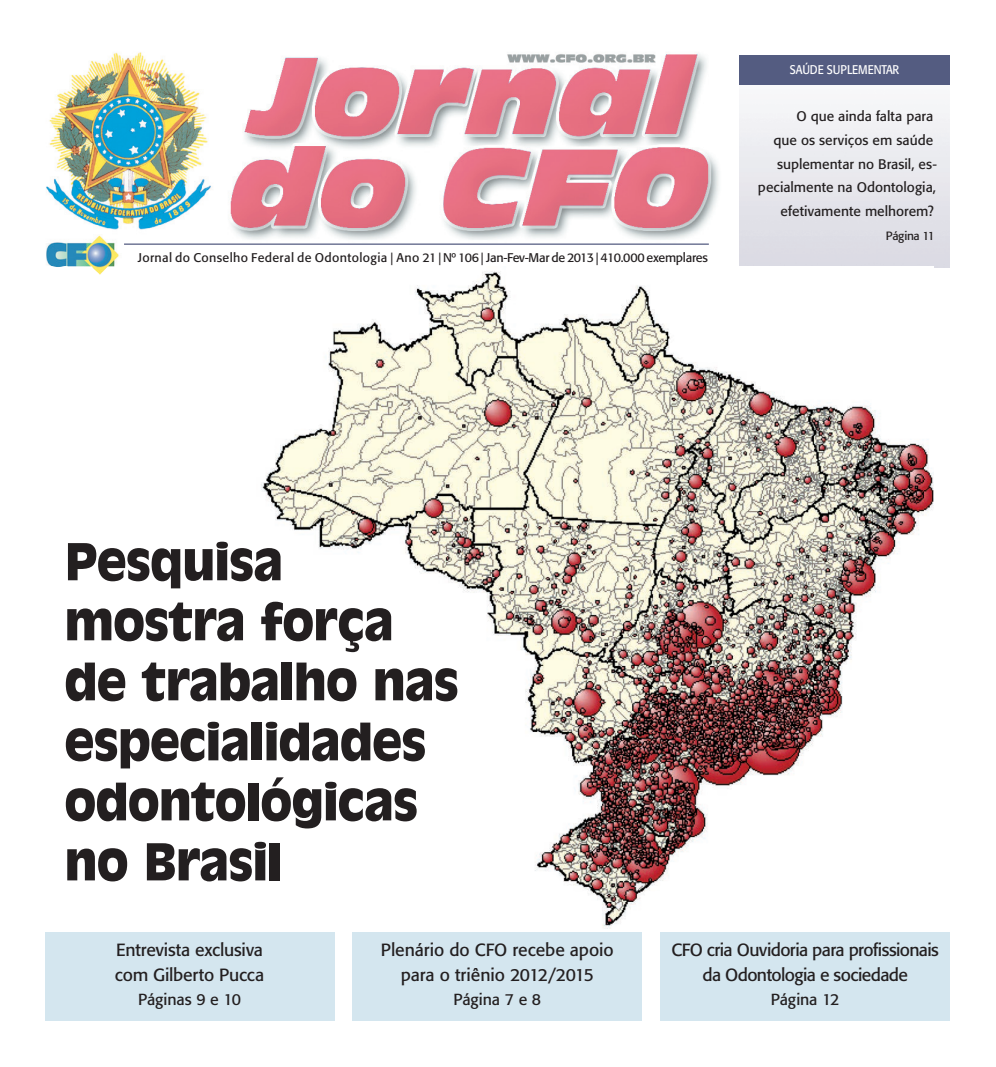
<style>
.page{position:relative;width:996px;height:1067px;background:#fff}
.page>*{position:absolute;margin:0;border:0;box-sizing:border-box;transform-origin:0 0}
.t1{font:900 50px/60px "Incised 901 BT";letter-spacing:-.02em;color:#231f20}
.t2{font:17.5px/25px "Formata";letter-spacing:-.015em;color:#231f20}
.t3{font:17.5px/25px "Formata";letter-spacing:-.035em;color:#231f20;text-align:center}
.t4{font:15.88px "Formata";letter-spacing:-.01em;color:#231f20}
.t5{font:13.75px/23.8px "Formata";color:#231f20;text-align:right}
.t6{font:12.5px "Formata";letter-spacing:.03em;color:#231f20}
.t7{font:12.5px "Formata";letter-spacing:-.01em;color:#fff;scale:.89 1}
.t8{font:11.88px "Formata";letter-spacing:-.03em;color:#231f20}
</style>
<div class="page">
<img style="left:46px;top:52px;width:673px;height:223px">
<img style="left:740px;top:84px;width:210px;height:183px">
<div style="left:739px;top:55px;width:211px;height:29px;background:#545c81"></div>
<hr style="left:124px;top:243px;width:585px;height:2px;background:#545c81">
<div style="left:45px;top:932px;width:289px;height:88px;background:#d4e6ef"></div>
<div style="left:353px;top:932px;width:289px;height:88px;background:#d4e6ef"></div>
<div style="left:660px;top:932px;width:290px;height:88px;background:#d4e6ef"></div>
<img style="left:256px;top:266px;width:678px;height:663px">
<p class="t7" style="left:790px;top:62px;width:125px">SAÚDE SUPLEMENTAR</p>
<p class="t6" style="left:138px;top:250px;width:571px">Jornal do Conselho Federal de Odontologia | Ano 21 | Nº 106 | Jan-Fev-Mar de 2013 | 410.000 exemplares</p>
<p class="t5" style="left:758px;top:104px;width:181px">O que ainda falta para<br>que os serviços em saúde suplementar no Brasil, es&shy;pecialmente na Odontologia, efetivamente melhorem?</p>
<p class="t8" style="left:886px;top:228px;width:50px">Página 11</p>
<h1 class="t1" style="left:64px;top:532px;width:396px">Pesquisa mostra força de trabalho nas especialidades odontológicas no Brasil</h1>
<p class="t2" style="left:115px;top:937px;width:151px">Entrevista exclusiva com Gilberto Pucca</p>
<p class="t4" style="left:138px;top:989px;width:104px">Páginas 9 e 10</p>
<p class="t2" style="left:381px;top:937px;width:234px;text-align:center">Plenário do CFO recebe apoio para o triênio 2012/2015</p>
<p class="t4" style="left:453px;top:989px;width:89px">Página 7 e 8</p>
<p class="t3" style="left:671px;top:937px;width:269px">CFO cria Ouvidoria para profissionais da Odontologia e sociedade</p>
<p class="t4" style="left:771px;top:989px;width:70px">Página 12</p>
</div>
